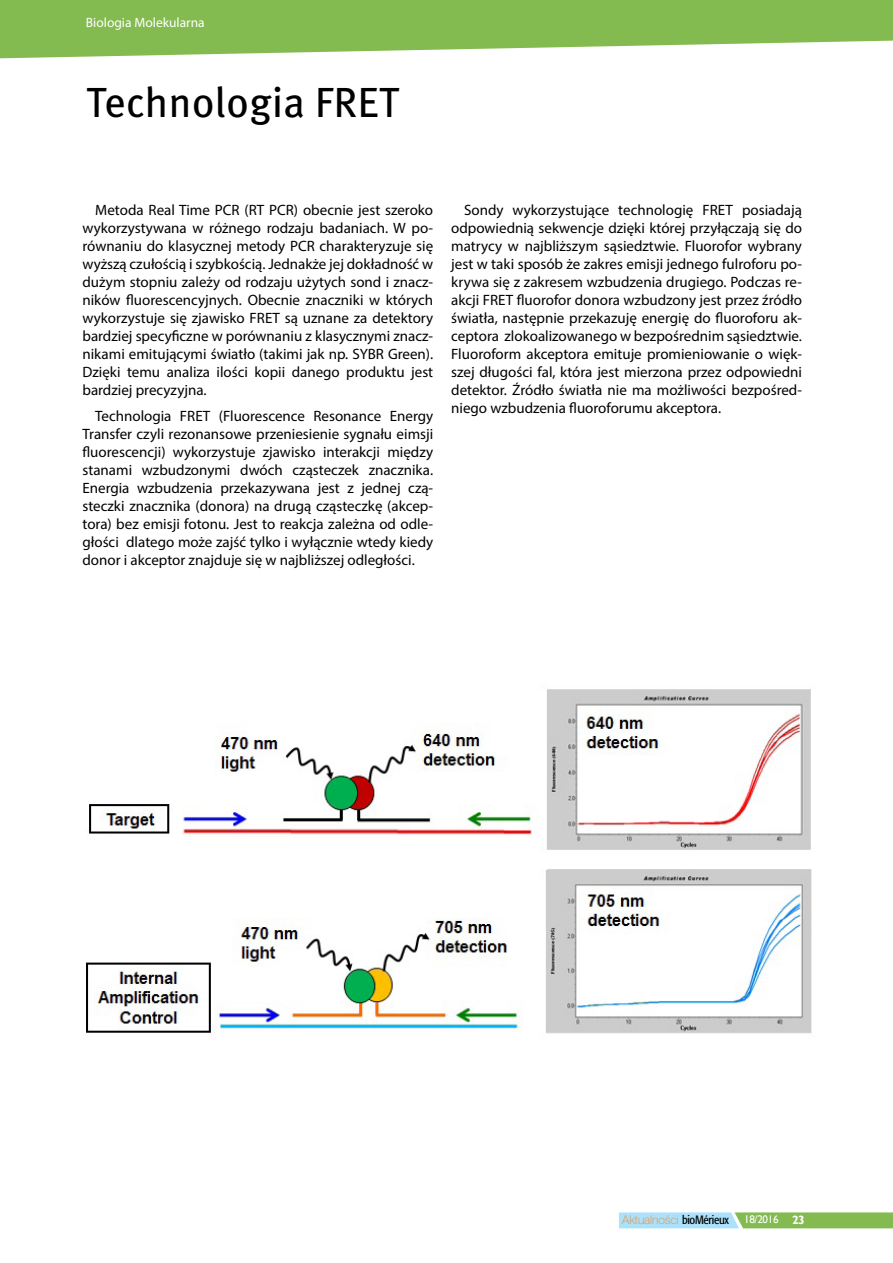
<style>
.page{position:relative;width:893px;height:1263px;background:#fff}
.page>*{position:absolute;margin:0;border:0;box-sizing:border-box;transform-origin:0 0}
.t1{font:42.15px "Meta Pro";color:#000}
.t2{font:15px/18px "Myriad Pro";color:#000;text-align:justify}
.t3{font:13.5px "Myriad Pro";color:#fff}
.t4{font:100 12px "Helvetica Neue LT Pro";color:#f58220}
.t5{font:11.1px "Gill Sans";letter-spacing:-.03em;color:#fff}
.s1{font-family:"Formata";font-weight:400;font-stretch:condensed;color:#000}
.s2{font-weight:700;font-size:12px}
</style>
<div class="page">
<svg style="left:619px;top:1212px;width:274px;height:16px;background:#98cd9d"></svg>
<svg style="left:0;top:0;width:893px;height:59px;fill:#83bb51"></svg>
<img style="left:86px;top:689px;width:726px;height:345px">
<p class="t3" style="left:86px;top:14px;width:120px">Biologia Molekularna</p>
<h1 class="t1" style="left:86px;top:76px;width:314px">Technologia FRET</h1>
<p class="t2" style="left:82px;top:200px;width:352px;text-indent:13px">Metoda Real Time PCR (RT PCR) obecnie jest szeroko wykorzystywana w różnego rodzaju badaniach. W po&shy;równaniu do klasycznej metody PCR charakteryzuje się wyższą czułością i szybkością. Jednakże jej dokładność w dużym stopniu zależy od rodzaju użytych sond i znacz&shy;ników fluorescencyjnych. Obecnie znaczniki w których wykorzystuje się zjawisko FRET są uznane za detektory bardziej specyficzne w porównaniu z klasycznymi znacz&shy;nikami emitującymi światło (takimi jak np. SYBR Green).<br>Dzięki temu analiza ilości kopii danego produktu jest bardziej precyzyjna.</p>
<p class="t2" style="left:82px;top:407px;width:352px;text-indent:13px">Technologia FRET (Fluorescence Resonance Energy Transfer czyli rezonansowe przeniesienie sygnału eimsji fluorescencji) wykorzystuje zjawisko interakcji między stanami wzbudzonymi dwóch cząsteczek znacznika.<br>Energia wzbudzenia przekazywana jest z jednej czą&shy;steczki znacznika (donora) na drugą cząsteczkę (akcep&shy;tora) bez emisji fotonu. Jest to reakcja zależna od odle&shy;głości dlatego może zajść tylko i wyłącznie wtedy kiedy donor i akceptor znajduje się w najbliższej odległości.</p>
<p class="t2" style="left:451px;top:200px;width:352px;text-indent:13px">Sondy wykorzystujące technologię FRET posiadają odpowiednią sekwencje dzięki której przyłączają się do matrycy w najbliższym sąsiedztwie. Fluorofor wybrany jest w taki sposób że zakres emisji jednego fulroforu po&shy;krywa się z zakresem wzbudzenia drugiego. Podczas re&shy;akcji FRET fluorofor donora wzbudzony jest przez źródło światła, następnie przekazuję energię do fluoroforu ak&shy;ceptora zlokoalizowanego w bezpośrednim sąsiedztwie.<br>Fluoroform akceptora emituje promieniowanie o więk&shy;szej długości fal, która jest mierzona przez odpowiedni detektor. Źródło światła nie ma możliwości bezpośred&shy;niego wzbudzenia fluoroforumu akceptora.</p>
<p class="t4" style="left:622px;top:1213px;width:108px">Aktualności <span class="s1">bioMérieux</span></p>
<p class="t5" style="left:744px;top:1213px;width:62px">18/2016 <span class="s2">23</span></p>
</div>
